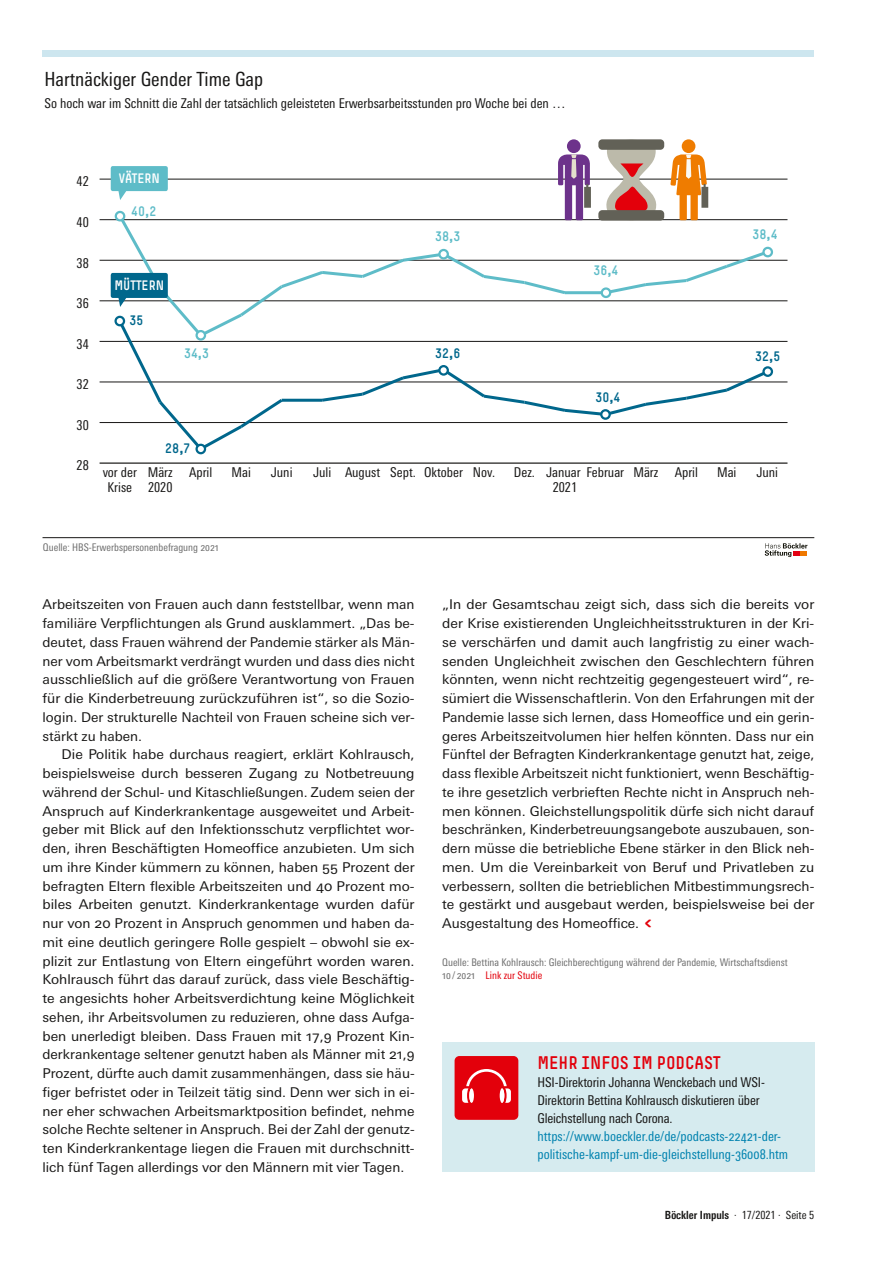
<style>
.page{position:relative;width:893px;height:1263px;background:#fff}
.page>*{position:absolute;margin:0;border:0;box-sizing:border-box;transform-origin:0 0}
.t1{font:condensed 19.5px "Univers Next Pro";color:#181716}
.Hyperlink_Quelle_Gra{font:18px "Simple HBS";color:#e3000b}
._4__Fließtext{font:13.5px/18.8px "Univers Next Pro";color:#181716;text-align:justify}
._4__Fließtext_stumpf{font:13.5px/18.8px "Univers Next Pro";color:#181716;text-align:justify}
._5__Quelle_Artikel_o{font:condensed 13.5px/18px "Univers Next Pro";color:#181716;text-align:center}
._5__Quelle_Artikel_o-2{font:condensed 13.5px/18px "Univers Next Pro";color:#0082af}
.t2{font:13.5px "Simple HBS";color:#5ebcc8}
.t3{font:13.5px "Simple HBS";color:#00678c}
.t4{font:13.5px "Simple HBS";color:#fff}
.t5{font:condensed 11.25px "Univers Next Pro";color:#181716}
._5__Quelle_Artikel_o-3{font:condensed 10.5px/13.5px "Univers Next Pro";color:#6e6e6e}
.s1{font-family:"Simple HBS";font-size:18px;color:#e3000b}
.s2{color:#e3000b}
.s3{font-weight:700}
</style>
<div class="page">
<hr style="left:100px;top:462px;width:687px;height:2px;background:#181716">
<hr style="left:100px;top:422px;width:687px;height:1px;background:#181716">
<hr style="left:100px;top:382px;width:687px;height:1px;background:#181716">
<hr style="left:100px;top:341px;width:687px;height:1px;background:#181716">
<hr style="left:100px;top:301px;width:687px;height:1px;background:#181716">
<hr style="left:100px;top:260px;width:687px;height:1px;background:#181716">
<hr style="left:100px;top:219px;width:687px;height:1px;background:#181716">
<hr style="left:100px;top:179px;width:687px;height:1px;background:#181716">
<div style="left:43px;top:50px;width:771px;height:6px;background:#cde6ef"></div>
<svg style="left:765px;top:543px;width:42px;height:14px"></svg>
<hr style="left:43px;top:537px;width:771px;height:1px;background:#181716">
<div style="left:762px;top:247px;width:11px;height:10px;border:2px solid #5ebcc8;border-radius:50%"></div>
<div style="left:195px;top:444px;width:11px;height:10px;border:2px solid #00678c;border-radius:50%"></div>
<div style="left:762px;top:366px;width:11px;height:11px;border:2px solid #00678c;border-radius:50%"></div>
<svg style="left:111px;top:139px;width:660px;height:314px"></svg>
<div style="left:602px;top:289px;width:8px;height:8px;background:#fff;border-radius:50%"></div>
<div style="left:601px;top:287px;width:10px;height:11px;border:2px solid #5ebcc8;border-radius:50%"></div>
<svg style="left:601px;top:410px;width:9px;height:9px"></svg>
<div style="left:600px;top:409px;width:11px;height:11px;border:2px solid #00678c;border-radius:50%"></div>
<div style="left:442px;top:1042px;width:372px;height:129px;background:#d6ebef"></div>
<div style="left:455px;top:1056px;width:63px;height:64px;background:#e3000b;border-radius:5px"></div>
<svg style="left:462px;top:1069px;width:49px;height:34px"></svg>
<h1 class="t1" style="left:44px;top:68px;width:220px">Hartnäckiger Gender Time Gap</h1>
<p class="_5__Quelle_Artikel_o" style="left:44px;top:95px;width:523px">So hoch war im Schnitt die Zahl der tatsächlich geleisteten Erwerbsarbeitsstunden pro Woche bei den …</p>
<p class="_5__Quelle_Artikel_o" style="left:77px;top:173px;width:14px">42</p>
<p class="_5__Quelle_Artikel_o" style="left:77px;top:213px;width:14px">40</p>
<p class="_5__Quelle_Artikel_o" style="left:77px;top:254px;width:14px">38</p>
<p class="_5__Quelle_Artikel_o" style="left:77px;top:294px;width:14px">36</p>
<p class="_5__Quelle_Artikel_o" style="left:77px;top:335px;width:14px">34</p>
<p class="_5__Quelle_Artikel_o" style="left:77px;top:375px;width:14px">32</p>
<p class="_5__Quelle_Artikel_o" style="left:77px;top:416px;width:14px">30</p>
<p class="_5__Quelle_Artikel_o" style="left:77px;top:457px;width:14px">28</p>
<p class="t4" style="left:118px;top:171px;width:43px">VÄTERN</p>
<p class="t2" style="left:131px;top:204px;width:26px">40,2</p>
<p class="t4" style="left:114px;top:278px;width:51px">MÜTTERN</p>
<p class="t3" style="left:129px;top:313px;width:15px">35</p>
<p class="t2" style="left:184px;top:345px;width:26px">34,3</p>
<p class="t3" style="left:165px;top:441px;width:26px">28,7</p>
<p class="t2" style="left:435px;top:229px;width:27px">38,3</p>
<p class="t2" style="left:752px;top:226px;width:27px">38,4</p>
<p class="t3" style="left:435px;top:345px;width:27px">32,6</p>
<p class="t2" style="left:593px;top:263px;width:26px">36,4</p>
<p class="t3" style="left:595px;top:389px;width:27px">30,4</p>
<p class="t3" style="left:755px;top:349px;width:26px">32,5</p>
<p class="_5__Quelle_Artikel_o" style="left:103px;top:465px;width:36px;line-height:15px">vor der<br>Krise</p>
<p class="_5__Quelle_Artikel_o" style="left:148px;top:463px;width:66px">März April</p>
<p class="_5__Quelle_Artikel_o" style="left:231px;top:463px;width:21px">Mai</p>
<p class="_5__Quelle_Artikel_o" style="left:271px;top:463px;width:23px">Juni</p>
<p class="_5__Quelle_Artikel_o" style="left:313px;top:463px;width:184px">Juli August Sept. Oktober Nov.</p>
<p class="_5__Quelle_Artikel_o" style="left:514px;top:463px;width:23px">Dez.</p>
<p class="_5__Quelle_Artikel_o" style="left:148px;top:478px;width:26px">2020</p>
<p class="_5__Quelle_Artikel_o" style="left:546px;top:463px;width:153px">Januar Februar März April</p>
<p class="_5__Quelle_Artikel_o" style="left:717px;top:463px;width:21px">Mai</p>
<p class="_5__Quelle_Artikel_o" style="left:756px;top:463px;width:23px">Juni</p>
<p class="_5__Quelle_Artikel_o" style="left:553px;top:478px;width:26px">2021</p>
<p class="_5__Quelle_Artikel_o-3" style="left:43px;top:540px;width:177px">Quelle: HBS-Erwerbspersonenbefragung 2021</p>
<p class="_4__Fließtext" style="left:43px;top:595px;width:374px">Arbeitszeiten von Frauen auch dann feststellbar, wenn man familiäre Verpflichtungen als Grund ausklammert. „Das be&shy;deutet, dass Frauen während der Pandemie stärker als Män&shy;ner vom Arbeitsmarkt verdrängt wurden und dass dies nicht ausschließlich auf die größere Verantwortung von Frauen für die Kinderbetreuung zurückzuführen ist“, so die Sozio&shy;login. Der strukturelle Nachteil von Frauen scheine sich ver&shy;stärkt zu haben.</p>
<p class="_4__Fließtext" style="left:43px;top:745px;width:374px;text-indent:19px">Die Politik habe durchaus reagiert, erklärt Kohlrausch, beispielsweise durch besseren Zugang zu Notbetreuung während der Schul- und Kitaschließungen. Zudem seien der Anspruch auf Kinderkrankentage ausgeweitet und Arbeit&shy;geber mit Blick auf den Infektionsschutz verpflichtet wor&shy;den, ihren Beschäftigten Homeoffice anzubieten. Um sich um ihre Kinder kümmern zu können, haben 55 Prozent der befragten Eltern flexible Arbeitszeiten und 40 Prozent mo&shy;biles Arbeiten genutzt. Kinderkrankentage wurden dafür nur von 20 Prozent in Anspruch genommen und haben da&shy;mit eine deutlich geringere Rolle gespielt – obwohl sie ex&shy;plizit zur Entlastung von Eltern eingeführt worden waren.<br>Kohlrausch führt das darauf zurück, dass viele Beschäftig&shy;te angesichts hoher Arbeitsverdichtung keine Möglichkeit sehen, ihr Arbeitsvolumen zu reduzieren, ohne dass Aufga&shy;ben unerledigt bleiben. Dass Frauen mit 17,9 Prozent Kin&shy;derkrankentage seltener genutzt haben als Männer mit 21,9<br>Prozent, dürfte auch damit zusammenhängen, dass sie häu&shy;figer befristet oder in Teilzeit tätig sind. Denn wer sich in ei&shy;ner eher schwachen Arbeitsmarktposition befindet, nehme solche Rechte seltener in Anspruch. Bei der Zahl der genutz&shy;ten Kinderkrankentage liegen die Frauen mit durchschnitt&shy;lich fünf Tagen allerdings vor den Männern mit vier Tagen.</p>
<p class="_4__Fließtext_stumpf" style="left:442px;top:595px;width:374px">„In der Gesamtschau zeigt sich, dass sich die bereits vor der Krise existierenden Ungleichheitsstrukturen in der Kri&shy;se verschärfen und damit auch langfristig zu einer wach&shy;senden Ungleichheit zwischen den Geschlechtern führen könnten, wenn nicht rechtzeitig gegengesteuert wird“, re&shy;sümiert die Wissenschaftlerin. Von den Erfahrungen mit der Pandemie lasse sich lernen, dass Homeoffice und ein gerin&shy;geres Arbeitszeitvolumen hier helfen könnten. Dass nur ein Fünftel der Befragten Kinderkrankentage genutzt hat, zeige, dass flexible Arbeitszeit nicht funktioniert, wenn Beschäftig&shy;te ihre gesetzlich verbrieften Rechte nicht in Anspruch neh&shy;men können. Gleichstellungspolitik dürfe sich nicht darauf beschränken, Kinderbetreuungsangebote auszubauen, son&shy;dern müsse die betriebliche Ebene stärker in den Blick neh&shy;men. Um die Vereinbarkeit von Beruf und Privatleben zu verbessern, sollten die betrieblichen Mitbestimmungsrech&shy;te gestärkt und ausgebaut werden, beispielsweise bei der Ausgestaltung des Homeoffice.<span class="s1">&lt;</span></p>
<p class="_5__Quelle_Artikel_o-3" style="left:442px;top:955px;width:347px">Quelle: Bettina Kohlrausch: Gleichberechtigung während der Pandemie, Wirtschaftsdienst<br>10 / 2021 <span class="s2">Link zur Studie</span></p>
<p class="Hyperlink_Quelle_Gra" style="left:537px;top:1052px;width:185px">MEHR INFOS IM PODCAST</p>
<p class="_5__Quelle_Artikel_o" style="left:537px;top:1073px;width:229px;text-align:left">HSI-Direktorin Johanna Wenckebach und WSI-<br>Direktorin Bettina Kohlrausch diskutieren über<br>Gleichstellung nach Corona.</p>
<p class="_5__Quelle_Artikel_o-2" style="left:537px;top:1127px;width:252px">https://www.boeckler.de/de/podcasts-22421-der&shy;politische-kampf-um-die-gleichstellung-36008.htm</p>
<p class="t5" style="left:665px;top:1208px;width:151px"><span class="s3">Böckler Impuls</span> · 17/2021 · Seite 5</p>
</div>
